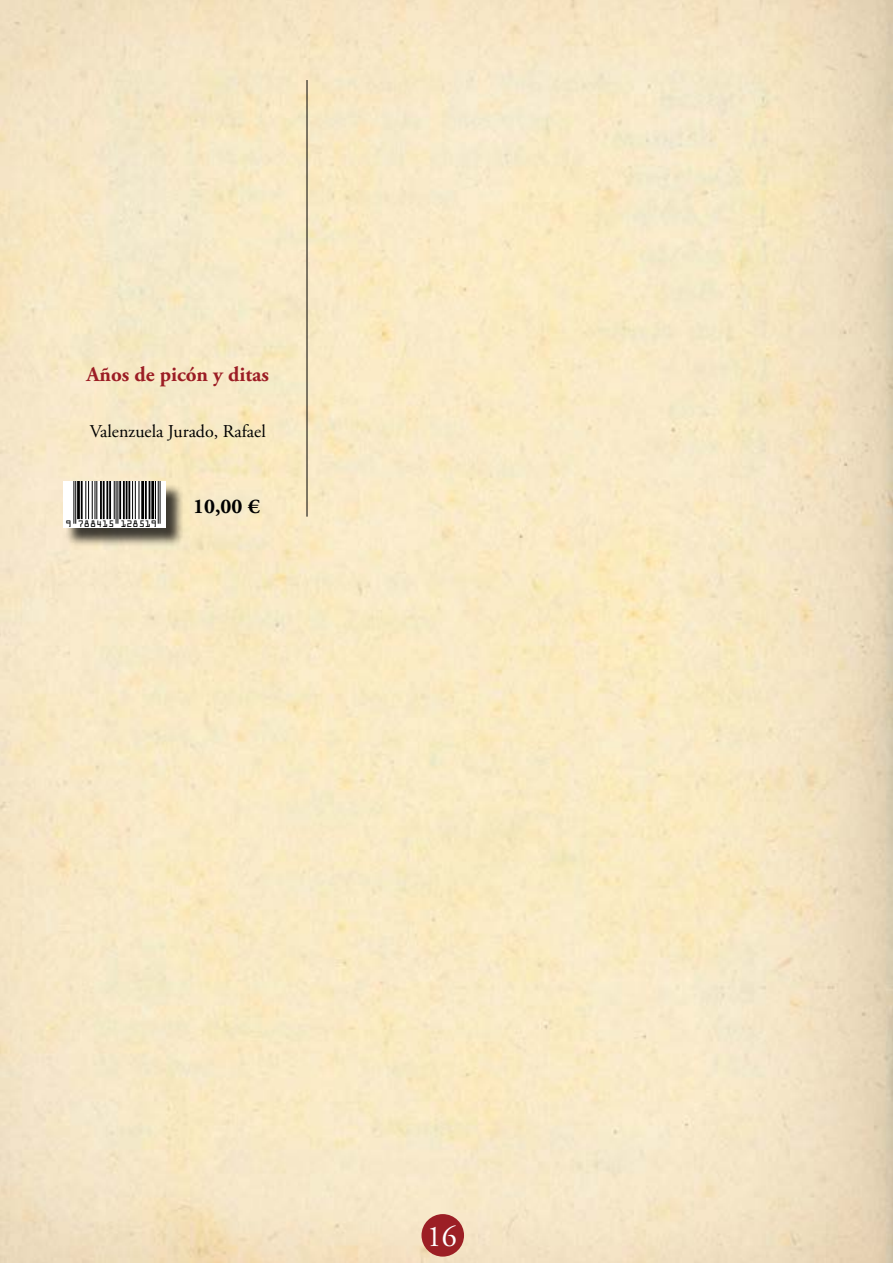
<style>
.page{position:relative;width:893px;height:1263px;background:#fff}
.page>*{position:absolute;margin:0;border:0;box-sizing:border-box;transform-origin:0 0}
.t1{font:30px "Adobe Garamond Pro";color:#fff}
.t2{font:700 21px "Adobe Garamond Pro";color:#9c1d25}
.t3{font:700 21px "Adobe Garamond Pro";color:#000}
.t4{font:18px "Adobe Garamond Pro";color:#000}
.t5{font:8.4px "OCRA Std";color:#000}
</style>
<div class="page">
<img style="left:0;top:0;width:893px;height:1263px">
<div style="left:421px;top:1214px;width:43px;height:42px;background:#9c1f25;border-radius:50%"></div>
<hr style="left:307px;top:80px;width:1px;height:437px;background:#000">
<div style="left:66px;top:484px;width:118px;height:63px;background:#000;opacity:.75"></div>
<svg style="left:63px;top:481px;width:103px;height:47px"></svg>
<hr style="left:73px;top:481px;width:1px;height:43px;background:#000">
<hr style="left:75px;top:481px;width:1px;height:43px;background:#000">
<hr style="left:77px;top:481px;width:3px;height:38px;background:#000">
<hr style="left:81px;top:481px;width:2px;height:38px;background:#000">
<hr style="left:85px;top:481px;width:1px;height:38px;background:#000">
<hr style="left:88px;top:481px;width:1px;height:38px;background:#000">
<hr style="left:92px;top:481px;width:1px;height:38px;background:#000">
<hr style="left:95px;top:481px;width:1px;height:38px;background:#000">
<hr style="left:96px;top:481px;width:1px;height:38px;background:#000">
<hr style="left:100px;top:481px;width:2px;height:38px;background:#000">
<hr style="left:103px;top:481px;width:2px;height:38px;background:#000">
<hr style="left:106px;top:481px;width:2px;height:38px;background:#000">
<hr style="left:109px;top:481px;width:2px;height:38px;background:#000">
<hr style="left:114px;top:481px;width:1px;height:38px;background:#000">
<hr style="left:116px;top:481px;width:1px;height:43px;background:#000">
<hr style="left:117px;top:481px;width:1px;height:43px;background:#000">
<hr style="left:119px;top:481px;width:2px;height:38px;background:#000">
<hr style="left:123px;top:481px;width:2px;height:38px;background:#000">
<hr style="left:126px;top:481px;width:2px;height:38px;background:#000">
<hr style="left:128px;top:481px;width:2px;height:38px;background:#000">
<hr style="left:132px;top:481px;width:1px;height:38px;background:#000">
<hr style="left:135px;top:481px;width:1px;height:38px;background:#000">
<hr style="left:139px;top:481px;width:1px;height:38px;background:#000">
<hr style="left:141px;top:481px;width:3px;height:38px;background:#000">
<hr style="left:145px;top:481px;width:2px;height:38px;background:#000">
<hr style="left:149px;top:481px;width:1px;height:38px;background:#000">
<hr style="left:151px;top:481px;width:3px;height:38px;background:#000">
<hr style="left:155px;top:481px;width:1px;height:38px;background:#000">
<hr style="left:158px;top:481px;width:1px;height:43px;background:#000">
<hr style="left:160px;top:481px;width:1px;height:43px;background:#000">
<p class="t2" style="left:86px;top:362px;width:184px">Años de picón y ditas</p>
<p class="t4" style="left:90px;top:421px;width:178px">Valenzuela Jurado, Rafael</p>
<p class="t5" style="left:66px;top:520px;width:93px">9 788415 128519</p>
<p class="t3" style="left:193px;top:494px;width:69px">10,00 €</p>
<h1 class="t1" style="left:427px;top:1219px;width:31px">16</h1>
</div>
